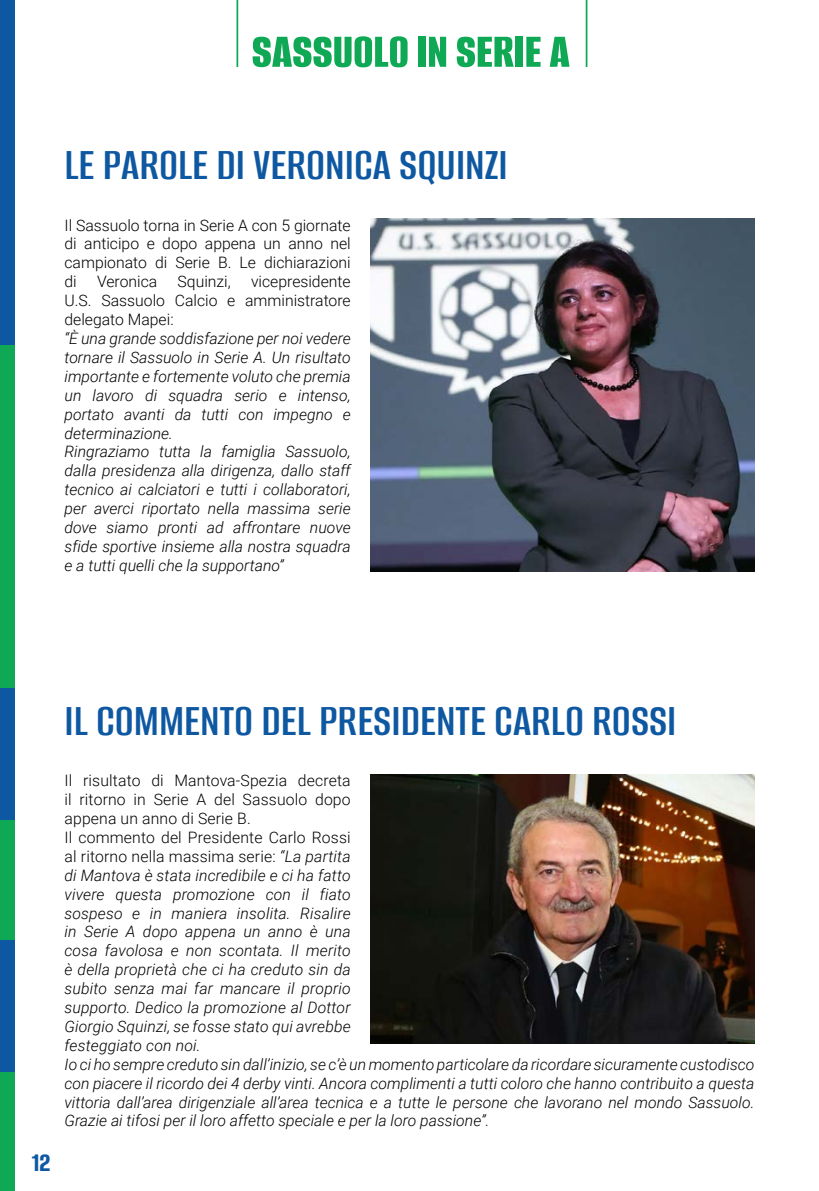
<style>
.page{position:relative;width:819px;height:1191px;background:#fff}
.page>*{position:absolute;margin:0;border:0;box-sizing:border-box;transform-origin:0 0}
.t1{font:100 50.75px "Alumni Sans";color:#0fa855}
.t2{font:100 47.25px "Alumni Sans";color:#0e58a2}
.t3{font:100 28px "Alumni Sans";color:#0e58a2}
.t4{font:italic 300 15.75px/18.9px "Roboto";color:#000}
.t5{font:300 15.75px/18.9px "Roboto";color:#000;text-align:justify}
.s1{font-style:normal}
</style>
<div class="page">
<div style="left:0;top:344px;width:15px;height:344px;background:#0fa855"></div>
<div style="left:0;top:0;width:15px;height:344px;background:#0e58a2"></div>
<div style="left:0;top:688px;width:15px;height:132px;background:#0e58a2"></div>
<div style="left:0;top:820px;width:15px;height:120px;background:#0fa855"></div>
<div style="left:0;top:1072px;width:15px;height:119px;background:#0fa855"></div>
<div style="left:0;top:940px;width:15px;height:132px;background:#0e58a2"></div>
<hr style="left:236px;top:0;width:2px;height:67px;background:#0fa855">
<hr style="left:585px;top:0;width:2px;height:67px;background:#0fa855">
<img style="left:370px;top:219px;width:384px;height:353px">
<img style="left:370px;top:774px;width:384px;height:269px">
<h1 class="t1" style="left:252px;top:26px;width:319px">SASSUOLO IN SERIE A</h1>
<h2 class="t2" style="left:64px;top:141px;width:444px">LE PAROLE DI VERONICA SQUINZI</h2>
<p class="t5" style="left:64px;top:215px;width:288px">Il Sassuolo torna in Serie A con 5 giornate di anticipo e dopo appena un anno nel campionato di Serie B. Le dichiarazioni di</p>
<p class="t5" style="left:64px;top:272px;width:288px;text-indent:186px">vicepresidente U.S. Sassuolo Calcio e amministratore delegato Mapei:</p>
<p class="t4" style="left:64px;top:328px;width:288px">“È una grande soddisfazione per noi vedere tornare il Sassuolo in Serie A. Un risultato importante e fortemente voluto che premia un lavoro di squadra serio e intenso, portato avanti da tutti con impegno e determinazione.<br>Ringraziamo tutta la famiglia Sassuolo, dalla presidenza alla dirigenza, dallo staff tecnico ai calciatori e tutti i collaboratori, per averci riportato nella massima serie dove siamo pronti ad affrontare nuove sfide sportive insieme alla nostra squadra e a tutti quelli che la supportano”</p>
<p class="t5" style="left:97px;top:272px;width:62px">Veronica</p>
<p class="t5" style="left:178px;top:272px;width:55px">Squinzi,</p>
<h2 class="t2" style="left:64px;top:697px;width:613px">IL COMMENTO DEL PRESIDENTE CARLO ROSSI</h2>
<h3 class="t3" style="left:32px;top:1148px;width:20px">12</h3>
<p class="t4" style="left:64px;top:770px;width:691px"><span class="s1">Il risultato di Mantova-Spezia decreta<br>il ritorno in Serie A del Sassuolo dopo<br>appena un anno di Serie B.<br>Il commento del Presidente Carlo Rossi<br>al ritorno nella massima serie:</span> “La partita<br>di Mantova è stata incredibile e ci ha fatto<br>vivere questa promozione con il fiato<br>sospeso e in maniera insolita. Risalire<br>in Serie A dopo appena un anno è una<br>cosa favolosa e non scontata. Il merito<br>è della proprietà che ci ha creduto sin da<br>subito senza mai far mancare il proprio<br>supporto. Dedico la promozione al Dottor<br>Giorgio Squinzi, se fosse stato qui avrebbe<br>festeggiato con noi.<br>Io ci ho sempre creduto sin dall’inizio, se c’è un momento particolare da ricordare sicuramente custodisco con piacere il ricordo dei 4 derby vinti. Ancora complimenti a tutti coloro che hanno contribuito a questa vittoria dall’area dirigenziale all’area tecnica e a tutte le persone che lavorano nel mondo Sassuolo.<br>Grazie ai tifosi per il loro affetto speciale e per la loro passione”.</p>
</div>
